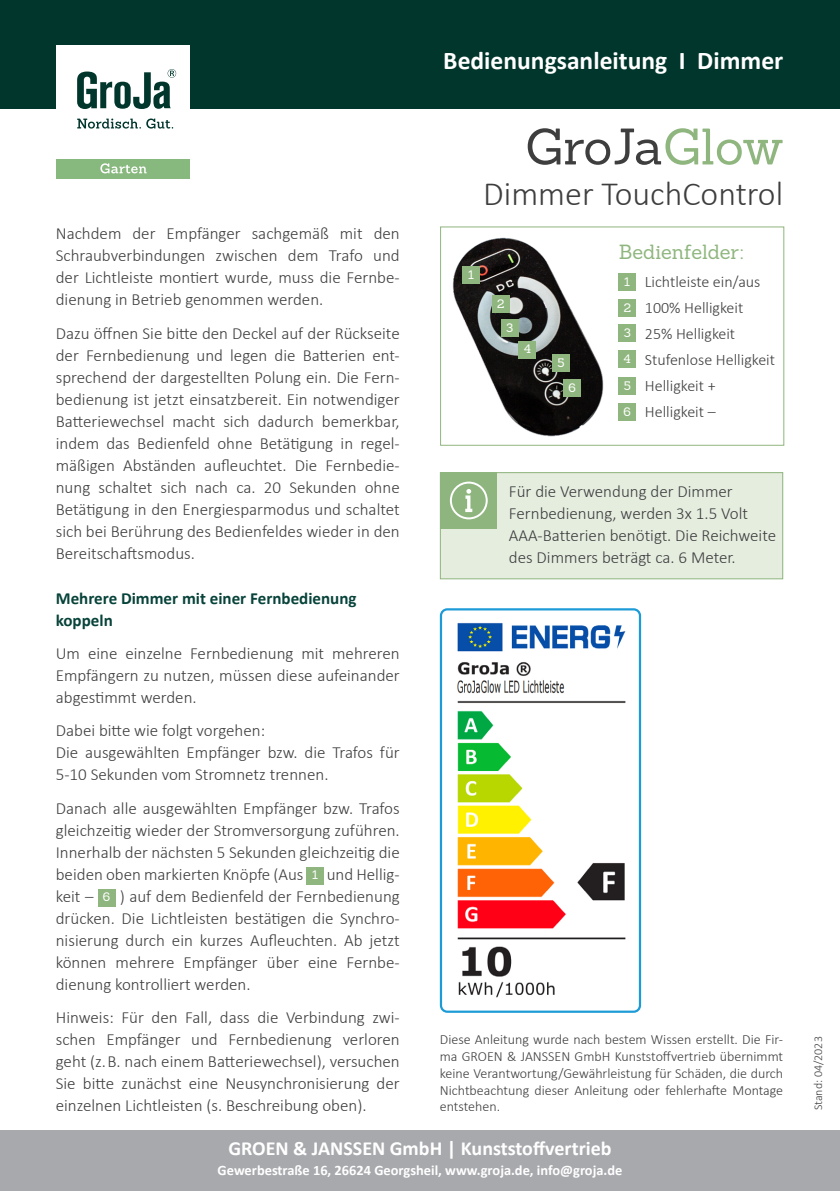
<style>
.page{position:relative;width:840px;height:1191px;background:#fff}
.page>*{position:absolute;margin:0;border:0;box-sizing:border-box;transform-origin:0 0}
.t1{font:50px "Sanchez";letter-spacing:-.005em;color:#3e3e3f}
.t2{font:300 34px "Calibri";color:#3e3e3f}
.t3{font:700 25.6px "Calibri";color:#fff}
.t4{font:700 20px "Calibri";color:#fff}
.t5{font:20px "Sanchez";color:#8fb67e}
.t6{font:300 17px/22px "Calibri";color:#3e3e3f;text-align:justify}
.t7{font:700 17px/22px "Calibri";color:#07433a}
.t8{font:300 16px/26px "Calibri";color:#3e3e3f}
.t9{font:700 14.4px "Calibri";color:#fff}
.t10{font:300 14px/16.8px "Calibri";color:#3e3e3f;text-align:justify}
.t11{font:300 12px "Calibri";color:#3e3e3f}
.t12{font:12px/25.8px "Sanchez";color:#fff;text-align:justify}
.s1{font-family:"Sanchez";font-weight:400;font-size:12px;color:#fff}
.s2{color:#8fb67e}
</style>
<div class="page">
<div style="left:0;top:0;width:839px;height:108px;background:#00362c"></div>
<div style="left:0;top:1130px;width:839px;height:61px;background:#a8a9ad"></div>
<div style="left:57px;top:159px;width:133px;height:19px;background:#87b87d"></div>
<div style="left:57px;top:45px;width:133px;height:112px;background:#fff"></div>
<svg style="left:77px;top:69px;width:99px;height:40px"></svg>
<svg style="left:77px;top:118px;width:96px;height:11px"></svg>
<svg style="left:100px;top:163px;width:46px;height:10px"></svg>
<div style="left:440px;top:226px;width:343px;height:220px;border:1px solid #8fb67e"></div>
<img style="left:452px;top:237px;width:152px;height:200px">
<div style="left:462px;top:266px;width:17px;height:17px;background:#8fb67e"></div>
<div style="left:492px;top:295px;width:17px;height:17px;background:#8fb67e"></div>
<div style="left:518px;top:341px;width:17px;height:17px;background:#8fb67e"></div>
<div style="left:552px;top:355px;width:17px;height:17px;background:#8fb67e"></div>
<div style="left:501px;top:319px;width:17px;height:17px;background:#8fb67e"></div>
<div style="left:563px;top:380px;width:17px;height:17px;background:#8fb67e"></div>
<div style="left:618px;top:273px;width:17px;height:17px;background:#8fb67e"></div>
<div style="left:618px;top:299px;width:17px;height:17px;background:#8fb67e"></div>
<div style="left:618px;top:325px;width:17px;height:17px;background:#8fb67e"></div>
<div style="left:618px;top:350px;width:17px;height:17px;background:#8fb67e"></div>
<div style="left:618px;top:378px;width:17px;height:17px;background:#8fb67e"></div>
<div style="left:618px;top:403px;width:17px;height:17px;background:#8fb67e"></div>
<div style="left:306px;top:867px;width:17px;height:17px;background:#8fb67e"></div>
<div style="left:98px;top:889px;width:17px;height:17px;background:#8fb67e"></div>
<img style="left:457px;top:623px;width:169px;height:375px">
<div style="left:439px;top:608px;width:201px;height:404px;border:2px solid #1c9bd7;border-radius:6px"></div>
<div style="left:440px;top:472px;width:342px;height:107px;background:#e5eddf"></div>
<div style="left:439px;top:472px;width:343px;height:107px;border:1px solid #8eb57d"></div>
<div style="left:440px;top:472px;width:57px;height:57px;background:#8eb57d"></div>
<svg style="left:449px;top:481px;width:38px;height:38px"></svg>
<h3 class="t3" style="left:443px;top:42px;width:341px">Bedienungsanleitung I Dimmer</h3>
<p class="t6" style="left:56px;top:222px;width:345px">Nachdem der Empfänger sachgemäß mit den Schraubverbindungen zwischen dem Trafo und der Lichtleiste montiert wurde, muss die Fernbe&shy;dienung in Betrieb genommen werden.</p>
<p class="t6" style="left:56px;top:322px;width:345px">Dazu öffnen Sie bitte den Deckel auf der Rückseite der Fernbedienung und legen die Batterien ent&shy;sprechend der dargestellten Polung ein. Die Fern&shy;bedienung ist jetzt einsatzbereit. Ein notwendiger Batteriewechsel macht sich dadurch bemerkbar, indem das Bedienfeld ohne Betätigung in regel&shy;mäßigen Abständen aufleuchtet. Die Fernbedie&shy;nung schaltet sich nach ca. 20 Sekunden ohne Betätigung in den Energiesparmodus und schaltet sich bei Berührung des Bedienfeldes wieder in den Bereitschaftsmodus.</p>
<p class="t7" style="left:56px;top:587px;width:302px">Mehrere Dimmer mit einer Fernbedienung koppeln</p>
<p class="t6" style="left:56px;top:642px;width:345px">Um eine einzelne Fernbedienung mit mehreren Empfängern zu nutzen, müssen diese aufeinander abgestimmt werden.</p>
<p class="t6" style="left:56px;top:719px;width:345px;text-align:left">Dabei bitte wie folgt vorgehen:<br>Die ausgewählten Empfänger bzw. die Trafos für<br>5-10 Sekunden vom Stromnetz trennen.</p>
<p class="t6" style="left:56px;top:797px;width:345px">Danach alle ausgewählten Empfänger bzw. Trafos gleichzeitig wieder der Stromversorgung zuführen.<br>Innerhalb der nächsten 5 Sekunden gleichzeitig die beiden oben markierten Knöpfe (Aus <span class="s1">1</span> und Hellig&shy;keit – <span class="s1">6</span> ) auf dem Bedienfeld der Fernbedienung drücken. Die Lichtleisten bestätigen die Synchro&shy;nisierung durch ein kurzes Aufleuchten. Ab jetzt können mehrere Empfänger über eine Fernbe&shy;dienung kontrolliert werden.</p>
<p class="t6" style="left:56px;top:1006px;width:345px">Hinweis: Für den Fall, dass die Verbindung zwi&shy;schen Empfänger und Fernbedienung verloren geht (z. B. nach einem Batteriewechsel), versuchen Sie bitte zunächst eine Neusynchronisierung der einzelnen Lichtleisten (s. Beschreibung oben).</p>
<h1 class="t1" style="left:525px;top:114px;width:259px">GroJa<span class="s2">Glow</span></h1>
<h2 class="t2" style="left:483px;top:173px;width:301px">Dimmer TouchControl</h2>
<p class="t12" style="left:468px;top:262px;width:8px">1</p>
<p class="t12" style="left:496px;top:290px;width:9px">2</p>
<p class="t12" style="left:506px;top:314px;width:9px">3</p>
<p class="t12" style="left:523px;top:336px;width:9px">4</p>
<p class="t12" style="left:557px;top:350px;width:9px">5</p>
<p class="t12" style="left:568px;top:375px;width:9px">6</p>
<p class="t5" style="left:618px;top:239px;width:126px">Bedienfelder:</p>
<p class="t12" style="left:623px;top:268px;width:9px">1<br>2<br>3<br>4</p>
<p class="t12" style="left:623px;top:373px;width:9px">5<br>6</p>
<p class="t8" style="left:644px;top:269px;width:132px">Lichtleiste ein/aus<br>100% Helligkeit<br>25% Helligkeit<br>Stufenlose Helligkeit<br>Helligkeit +<br>Helligkeit –</p>
<p class="t6" style="left:508px;top:480px;width:268px;text-align:left">Für die Verwendung der Dimmer Fernbedienung, werden 3x 1.5 Volt AAA-Batterien benötigt. Die Reichweite des Dimmers beträgt ca. 6 Meter.</p>
<p class="t10" style="left:439px;top:1031px;width:344px">Diese Anleitung wurde nach bestem Wissen erstellt. Die Fir&shy;ma GROEN &amp; JANSSEN GmbH Kunststoffvertrieb übernimmt keine Verantwortung/Gewährleistung für Schäden, die durch Nichtbeachtung dieser Anleitung oder fehlerhafte Montage entstehen.</p>
<p class="t11" style="left:810px;top:1110px;width:76px;rotate:-90deg">Stand: 04/2023</p>
<p class="t4" style="left:228px;top:1134px;width:384px">GROEN &amp; JANSSEN GmbH | Kunststoffvertrieb</p>
<p class="t9" style="left:217px;top:1160px;width:406px">Gewerbestraße 16, 26624 Georgsheil, www.groja.de, info@groja.de</p>
</div>
